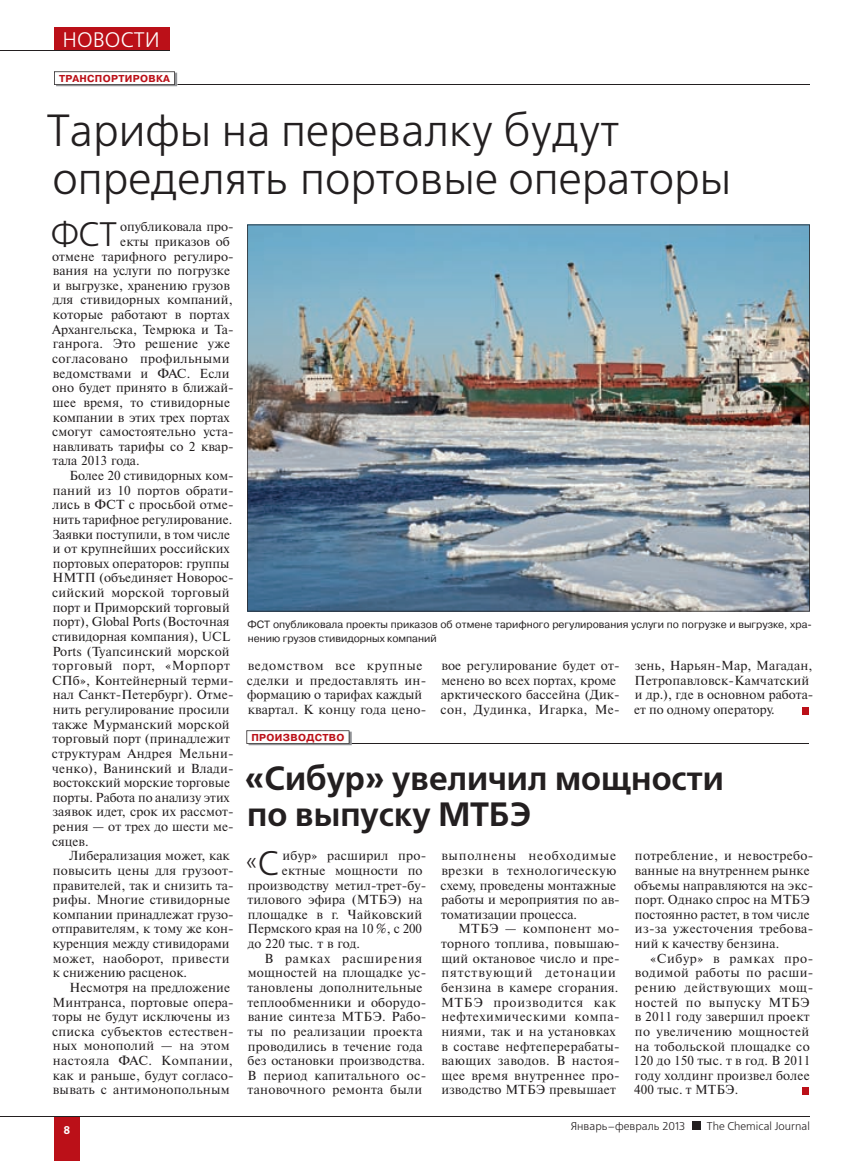
<style>
.page{position:relative;width:864px;height:1161px;background:#fff}
.page>*{position:absolute;margin:0;border:0;box-sizing:border-box;transform-origin:0 0}
.t1{font:45px/48px "Free Set C";color:#231f20}
.t2{font:33.9px "Free Set C";color:#231f20}
.t3{font:700 33.6px/36px "Free Set C";color:#231f20}
.t4{font:23.4px "Free Set C";color:#231f20}
.t5{font:21px "Free Set C";letter-spacing:.005em;color:#fff}
.t6{font:13.05px/14.5px "Newton C";letter-spacing:.01em;color:#231f20}
.t7{font:13.05px "Newton C";letter-spacing:.03em;color:#231f20}
.t8{font:13.05px "Newton C";letter-spacing:.045em;color:#231f20}
.t9{font:13.05px "Newton C";letter-spacing:.04em;color:#231f20}
.t10{font:13.05px "Newton C";letter-spacing:.055em;color:#231f20}
.t11{font:11.25px "Free Set C";color:#231f20}
.t12{font:700 11.25px "Free Set C";color:#fff}
.t13{font:10.5px/13.5px "Pragmatica C";color:#231f20}
.t14{font:700 10.05px "Pragmatica C";letter-spacing:.03em;color:#bb1018}
.s1{font-size:34.05px}
</style>
<div class="page">
<hr style="left:174px;top:84px;width:635px;height:1px;background:#231f20">
<svg style="left:54px;top:71px;width:123px;height:14px"></svg>
<img style="left:247px;top:225px;width:562px;height:386px">
<div style="left:801px;top:707px;width:7px;height:7px;background:#bb1018"></div>
<hr style="left:349px;top:743px;width:459px;height:1px;background:#231f20">
<img style="left:248px;top:744px;width:103px;height:1px">
<svg style="left:246px;top:730px;width:105px;height:14px"></svg>
<div style="left:801px;top:1087px;width:7px;height:7px;background:#bb1018"></div>
<div style="left:54px;top:1116px;width:26px;height:45px;background:#bb1018"></div>
<hr style="left:0;top:1116px;width:54px;height:1px;background:#231f20">
<hr style="left:54px;top:1116px;width:755px;height:1px;background:#231f20">
<div style="left:691px;top:1121px;width:9px;height:9px;background:#231f20"></div>
<div style="left:54px;top:27px;width:115px;height:24px;background:#bb1018"></div>
<hr style="left:0;top:51px;width:54px;height:1px;background:#231f20">
<hr style="left:54px;top:51px;width:115px;height:1px;background:#231f20">
<h3 class="t5" style="left:63px;top:31px;width:99px">НОВОСТИ</h3>
<p class="t14" style="left:59px;top:75px;width:112px">ТРАНСПОРТИРОВКА</p>
<h1 class="t1" style="left:47px;top:110px;width:685px">Тарифы на перевалку будут определять портовые операторы</h1>
<h2 class="t2" style="left:50px;top:221px;width:68px">ФСТ</h2>
<p class="t6" style="left:120px;top:221px;width:115px">опубликовала про-</p>
<p class="t6" style="left:120px;top:235px;width:111px">екты приказов об</p>
<p class="t6" style="left:52px;top:250px;width:183px">отмене тарифного регулиро-</p>
<p class="t6" style="left:53px;top:264px;width:179px">вания на услуги по погрузке</p>
<p class="t6" style="left:53px;top:279px;width:178px">и выгрузке, хранению грузов</p>
<p class="t6" style="left:53px;top:294px;width:181px">для стивидорных компаний,</p>
<p class="t6" style="left:53px;top:308px;width:178px">которые работают в портах</p>
<p class="t6" style="left:52px;top:323px;width:183px">Архангельска, Темрюка и Та-</p>
<p class="t6" style="left:53px;top:338px;width:179px">ганрога. Это решение уже</p>
<p class="t6" style="left:52px;top:352px;width:179px">согласовано профильными</p>
<p class="t6" style="left:53px;top:367px;width:178px">ведомствами и ФАС. Если</p>
<p class="t6" style="left:52px;top:382px;width:183px">оно будет принято в ближай-</p>
<p class="t6" style="left:53px;top:396px;width:179px">шее время, то стивидорные</p>
<p class="t6" style="left:53px;top:411px;width:178px">компании в этих трех портах</p>
<p class="t6" style="left:52px;top:425px;width:183px">смогут самостоятельно уста-</p>
<p class="t6" style="left:53px;top:440px;width:182px">навливать тарифы со 2 квар-</p>
<p class="t6" style="left:53px;top:455px;width:88px">тала 2013 года.</p>
<p class="t6" style="left:69px;top:469px;width:166px">Более 20 стивидорных ком-</p>
<p class="t6" style="left:53px;top:484px;width:182px">паний из 10 портов обрати-</p>
<p class="t6" style="left:52px;top:498px;width:183px">лись в ФСТ с просьбой отме-</p>
<p class="t6" style="left:53px;top:513px;width:181px">нить тарифное регулирование.</p>
<p class="t6" style="left:52px;top:528px;width:179px">Заявки поступили, в том числе</p>
<p class="t6" style="left:53px;top:542px;width:178px">и от крупнейших российских</p>
<p class="t6" style="left:53px;top:557px;width:178px">портовых операторов: группы</p>
<p class="t6" style="left:52px;top:572px;width:183px">НМТП (объединяет Новорос-</p>
<p class="t6" style="left:52px;top:586px;width:179px">сийский морской торговый</p>
<p class="t6" style="left:53px;top:601px;width:178px">порт и Приморский торговый</p>
<p class="t6" style="left:53px;top:615px;width:178px">порт), Global Ports (Восточная</p>
<p class="t6" style="left:52px;top:630px;width:180px">стивидорная компания), UCL</p>
<p class="t6" style="left:52px;top:645px;width:178px">Ports (Туапсинский морской</p>
<p class="t8" style="left:53px;top:661px;width:179px">торговый порт, «Морпорт</p>
<p class="t6" style="left:52px;top:674px;width:183px">СПб», Контейнерный терми-</p>
<p class="t6" style="left:53px;top:689px;width:182px">нал Санкт-Петербург). Отме-</p>
<p class="t6" style="left:53px;top:703px;width:178px">нить регулирование просили</p>
<p class="t6" style="left:53px;top:718px;width:178px">также Мурманский морской</p>
<p class="t6" style="left:53px;top:733px;width:179px">торговый порт (принадлежит</p>
<p class="t6" style="left:52px;top:747px;width:183px">структурам Андрея Мельни-</p>
<p class="t6" style="left:52px;top:762px;width:183px">ченко), Ванинский и Влади-</p>
<p class="t6" style="left:53px;top:776px;width:179px">востокский морские торговые</p>
<p class="t6" style="left:53px;top:791px;width:178px">порты. Работа по анализу этих</p>
<p class="t6" style="left:53px;top:806px;width:182px">заявок идет, срок их рассмот-</p>
<p class="t6" style="left:53px;top:820px;width:182px">рения — от трех до шести ме-</p>
<p class="t6" style="left:52px;top:835px;width:38px">сяцев.</p>
<p class="t6" style="left:69px;top:849px;width:162px">Либерализация может, как</p>
<p class="t6" style="left:53px;top:864px;width:182px">повысить цены для грузоот-</p>
<p class="t6" style="left:53px;top:879px;width:182px">правителей, так и снизить та-</p>
<p class="t6" style="left:53px;top:893px;width:179px">рифы. Многие стивидорные</p>
<p class="t6" style="left:53px;top:908px;width:182px">компании принадлежат грузо-</p>
<p class="t6" style="left:52px;top:923px;width:183px">отправителям, к тому же кон-</p>
<p class="t6" style="left:53px;top:937px;width:178px">куренция между стивидорами</p>
<p class="t7" style="left:53px;top:953px;width:178px">может, наоборот, привести</p>
<p class="t6" style="left:53px;top:966px;width:136px">к снижению расценок.</p>
<p class="t6" style="left:69px;top:981px;width:162px">Несмотря на предложение</p>
<p class="t6" style="left:52px;top:996px;width:183px">Минтранса, портовые опера-</p>
<p class="t6" style="left:53px;top:1010px;width:179px">торы не будут исключены из</p>
<p class="t6" style="left:52px;top:1025px;width:183px">списка субъектов естествен-</p>
<p class="t6" style="left:53px;top:1040px;width:178px">ных монополий — на этом</p>
<p class="t9" style="left:53px;top:1056px;width:181px">настояла ФАС. Компании,</p>
<p class="t6" style="left:53px;top:1069px;width:182px">как и раньше, будут согласо-</p>
<p class="t6" style="left:53px;top:1084px;width:178px">вывать с антимонопольным</p>
<p class="t13" style="left:247px;top:619px;width:565px">ФСТ опубликовала проекты приказов об отмене тарифного регулирования услуги по погрузке и выгрузке, хра&shy;нению грузов стивидорных компаний</p>
<p class="t6" style="left:247px;top:659px;width:181px">ведомством все крупные сделки и предоставлять ин&shy;формацию о тарифах каждый квартал. К концу года цено-</p>
<p class="t6" style="left:440px;top:659px;width:181px">вое регулирование будет от&shy;менено во всех портах, кроме арктического бассейна (Дик&shy;сон, Дудинка, Игарка, Ме-</p>
<p class="t6" style="left:634px;top:659px;width:180px">зень, Нарьян-Мар, Магадан,<br>Петропавловск-Камчатский и др.), где в основном работа&shy;ет по одному оператору.</p>
<p class="t14" style="left:251px;top:734px;width:94px">ПРОИЗВОДСТВО</p>
<h3 class="t3" style="left:245px;top:763px;width:480px">«Сибур» увеличил мощности по выпуску МТБЭ</h3>
<h3 class="t4" style="left:246px;top:853px;width:34px">«<span class="s1">С</span></h3>
<p class="t6" style="left:282px;top:849px;width:145px">ибур» расширил про-</p>
<p class="t6" style="left:633px;top:849px;width:181px">потребление, и невостребо&shy;ванные на внутреннем рынке объемы направляются на экс&shy;порт. Однако спрос на МТБЭ постоянно растет, в том числе из-за ужесточения требова&shy;ний к качеству бензина.</p>
<p class="t6" style="left:633px;top:952px;width:181px;text-indent:16px">«Сибур» в рамках про&shy;водимой работы по расши&shy;рению действующих мощ&shy;ностей по выпуску МТБЭ в 2011 году завершил проект по увеличению мощностей на тобольской площадке со<br>120 до 150 тыс. т в год. В 2011 году холдинг произвел более<br>400 тыс. т МТБЭ.</p>
<p class="t6" style="left:440px;top:850px;width:181px">выполнены необходимые врезки в технологическую схему, проведены монтажные работы и мероприятия по ав&shy;томатизации процесса.</p>
<p class="t6" style="left:441px;top:923px;width:180px;text-indent:17px">МТБЭ — компонент мо&shy;торного топлива, повышаю&shy;щий октановое число и пре&shy;пятствующий детонации бензина в камере сгорания.<br>МТБЭ производится как нефтехимическими компа&shy;ниями, так и на установках в составе нефтеперерабаты&shy;вающих заводов. В настоя&shy;щее время внутреннее про&shy;изводство МТБЭ превышает</p>
<p class="t6" style="left:282px;top:864px;width:142px">ектные мощности по</p>
<p class="t6" style="left:248px;top:879px;width:180px">производству метил-трет-бу-</p>
<p class="t6" style="left:247px;top:893px;width:176px">тилового эфира (МТБЭ) на</p>
<p class="t6" style="left:248px;top:908px;width:176px">площадке в г. Чайковский</p>
<p class="t6" style="left:247px;top:923px;width:176px">Пермского края на 10 %, с 200</p>
<p class="t6" style="left:248px;top:937px;width:114px">до 220 тыс. т в год.</p>
<p class="t10" style="left:264px;top:953px;width:159px">В рамках расширения</p>
<p class="t6" style="left:248px;top:966px;width:180px">мощностей на площадке ус-</p>
<p class="t6" style="left:247px;top:981px;width:177px">тановлены дополнительные</p>
<p class="t6" style="left:247px;top:996px;width:180px">теплообменники и оборудо-</p>
<p class="t6" style="left:248px;top:1010px;width:180px">вание синтеза МТБЭ. Рабо-</p>
<p class="t7" style="left:247px;top:1027px;width:176px">ты по реализации проекта</p>
<p class="t6" style="left:248px;top:1040px;width:176px">проводились в течение года</p>
<p class="t6" style="left:247px;top:1054px;width:179px">без остановки производства.</p>
<p class="t6" style="left:247px;top:1069px;width:180px">В период капитального ос-</p>
<p class="t6" style="left:247px;top:1084px;width:176px">тановочного ремонта были</p>
<p class="t12" style="left:63px;top:1125px;width:8px">8</p>
<p class="t11" style="left:570px;top:1121px;width:116px">Январь–февраль 2013</p>
<p class="t11" style="left:706px;top:1121px;width:104px">The Chemical Journal</p>
</div>
